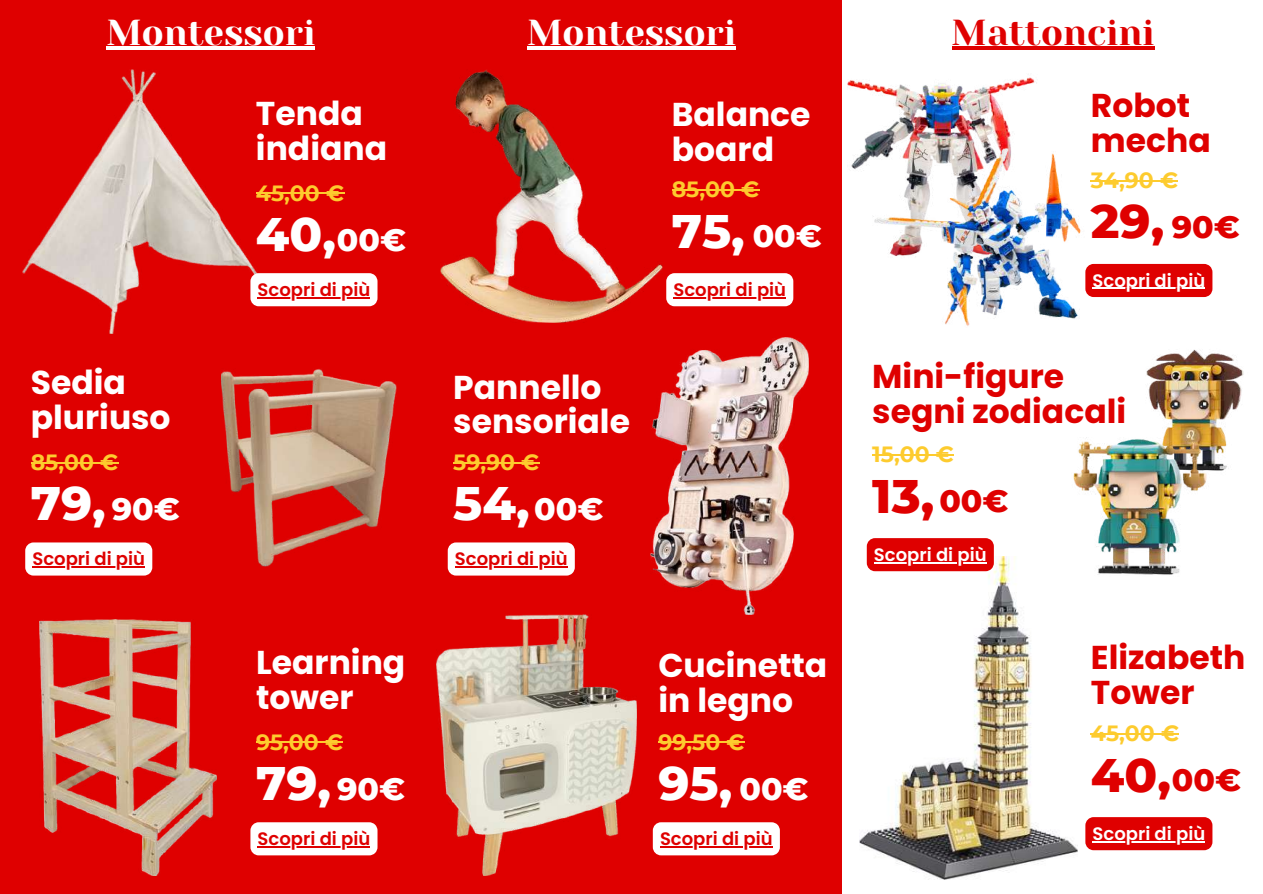
<style>
.page{position:relative;width:1263px;height:894px;background:#fff}
.page>*{position:absolute;margin:0;border:0;box-sizing:border-box;transform-origin:0 0}
.t1{font:800 48px "Montserrat";color:#fff}
.t2{font:800 48px "Montserrat";color:#df0000}
.t3{font:36px "Yeseva One";color:#fff}
.t4{font:36px "Yeseva One";color:#df0000}
.t5{font:700 33px/34.8px "Poppins";color:#fff}
.t6{font:700 33px/34.8px "Poppins";color:#df0000}
.t7{font:700 22.05px "Montserrat";color:#fdcb2e}
.t8{font:600 18px "Poppins";color:#df0000}
.t9{font:600 18px "Poppins";color:#fff}
.s1{font-size:31.5px}
</style>
<div class="page">
<div style="left:0;top:0;width:841px;height:893px;background:#df0000"></div>
<img style="left:22px;top:69px;width:240px;height:264px">
<img style="left:221px;top:369px;width:176px;height:197px">
<img style="left:441px;top:70px;width:221px;height:253px">
<img style="left:437px;top:614px;width:200px;height:261px">
<img style="left:651px;top:337px;width:157px;height:277px">
<img style="left:841px;top:73px;width:196px;height:187px">
<img style="left:872px;top:146px;width:209px;height:180px">
<img style="left:1146px;top:349px;width:98px;height:65px">
<img style="left:859px;top:556px;width:219px;height:323px">
<img style="left:1048px;top:414px;width:180px;height:184px">
<hr style="left:256px;top:192px;width:88px;height:2px;background:#fdcb2e">
<svg style="left:250px;top:273px;width:127px;height:33px;background:#fdf3f3"></svg>
<hr style="left:258px;top:297px;width:112px;height:1px;background:#df0000">
<hr style="left:31px;top:462px;width:87px;height:1px;background:#fdcb2e">
<svg style="left:25px;top:542px;width:127px;height:33px;background:#fdf1f1"></svg>
<hr style="left:32px;top:566px;width:113px;height:1px;background:#df0000">
<hr style="left:453px;top:462px;width:86px;height:1px;background:#fdcb2e">
<svg style="left:448px;top:542px;width:127px;height:33px;background:#fdf1f1"></svg>
<hr style="left:455px;top:566px;width:113px;height:1px;background:#df0000">
<hr style="left:256px;top:741px;width:87px;height:1px;background:#fdcb2e">
<svg style="left:250px;top:822px;width:127px;height:33px;background:#fdf2f2"></svg>
<hr style="left:258px;top:845px;width:112px;height:2px;background:#df0000">
<hr style="left:672px;top:189px;width:87px;height:1px;background:#fdcb2e">
<svg style="left:666px;top:273px;width:127px;height:33px;background:#fdf3f3"></svg>
<hr style="left:673px;top:297px;width:113px;height:1px;background:#df0000">
<hr style="left:658px;top:741px;width:87px;height:1px;background:#fdcb2e">
<svg style="left:653px;top:822px;width:127px;height:33px;background:#fdf2f2"></svg>
<hr style="left:660px;top:845px;width:113px;height:2px;background:#df0000">
<hr style="left:1091px;top:180px;width:87px;height:1px;background:#fdcb2e">
<div style="left:1085px;top:264px;width:127px;height:33px;background:#df0000"></div>
<hr style="left:1092px;top:288px;width:113px;height:1px;background:#fff">
<hr style="left:872px;top:454px;width:82px;height:1px;background:#fdcb2e">
<svg style="left:867px;top:538px;width:127px;height:33px;background:#e00a0a"></svg>
<hr style="left:874px;top:562px;width:113px;height:1px;background:#fff">
<hr style="left:1091px;top:733px;width:88px;height:1px;background:#fdcb2e">
<svg style="left:1085px;top:817px;width:127px;height:33px;background:#e11111"></svg>
<hr style="left:1092px;top:840px;width:113px;height:1px;background:#fff">
<hr style="left:106px;top:47px;width:209px;height:3px;background:#fff">
<hr style="left:527px;top:47px;width:209px;height:3px;background:#fff">
<hr style="left:951px;top:47px;width:203px;height:3px;background:#df0000">
<img style="left:40px;top:619px;width:177px;height:256px">
<p class="t3" style="left:106px;top:12px;width:210px">Montessori</p>
<p class="t3" style="left:527px;top:12px;width:210px">Montessori</p>
<p class="t4" style="left:951px;top:12px;width:204px">Mattoncini</p>
<p class="t5" style="left:31px;top:365px;width:141px">Sedia pluriuso</p>
<p class="t7" style="left:31px;top:448px;width:89px">85,00 €</p>
<h1 class="t1" style="left:31px;top:473px;width:150px">79, <span class="s1">90€</span></h1>
<p class="t8" style="left:32px;top:546px;width:114px">Scopri di più</p>
<p class="t5" style="left:256px;top:96px;width:133px">Tenda indiana</p>
<p class="t7" style="left:256px;top:179px;width:90px">45,00 €</p>
<h1 class="t1" style="left:256px;top:204px;width:152px">40,<span class="s1">00€</span></h1>
<p class="t8" style="left:258px;top:277px;width:114px">Scopri di più</p>
<p class="t5" style="left:256px;top:645px;width:151px">Learning tower</p>
<p class="t7" style="left:256px;top:728px;width:88px">95,00 €</p>
<h1 class="t1" style="left:256px;top:753px;width:150px">79, <span class="s1">90€</span></h1>
<p class="t8" style="left:258px;top:825px;width:114px">Scopri di più</p>
<p class="t5" style="left:453px;top:369px;width:178px">Pannello sensoriale</p>
<p class="t7" style="left:453px;top:448px;width:88px">59,90 €</p>
<h1 class="t1" style="left:453px;top:473px;width:152px">54,<span class="s1">00€</span></h1>
<p class="t8" style="left:455px;top:546px;width:114px">Scopri di più</p>
<p class="t5" style="left:672px;top:97px;width:140px">Balance board</p>
<p class="t7" style="left:672px;top:176px;width:89px">85,00 €</p>
<h1 class="t1" style="left:672px;top:201px;width:152px">75, <span class="s1">00€</span></h1>
<p class="t8" style="left:673px;top:277px;width:114px">Scopri di più</p>
<p class="t5" style="left:658px;top:648px;width:170px">Cucinetta in legno</p>
<p class="t7" style="left:658px;top:728px;width:88px">99,50 €</p>
<h1 class="t1" style="left:658px;top:753px;width:152px">95, <span class="s1">00€</span></h1>
<p class="t8" style="left:660px;top:825px;width:114px">Scopri di più</p>
<p class="t6" style="left:1091px;top:88px;width:121px">Robot mecha</p>
<p class="t7" style="left:1091px;top:166px;width:89px">34,90 €</p>
<h1 class="t2" style="left:1091px;top:192px;width:150px">29, <span class="s1">90€</span></h1>
<p class="t9" style="left:1092px;top:268px;width:114px">Scopri di più</p>
<p class="t6" style="left:872px;top:359px;width:255px">Mini-figure segni zodiacali</p>
<p class="t7" style="left:872px;top:440px;width:83px">15,00 €</p>
<h1 class="t2" style="left:872px;top:466px;width:138px">13, <span class="s1">00€</span></h1>
<p class="t9" style="left:874px;top:541px;width:114px">Scopri di più</p>
<p class="t6" style="left:1091px;top:640px;width:156px">Elizabeth<br>Tower</p>
<p class="t7" style="left:1091px;top:719px;width:90px">45,00 €</p>
<h1 class="t2" style="left:1091px;top:744px;width:152px">40,<span class="s1">00€</span></h1>
<p class="t9" style="left:1092px;top:820px;width:114px">Scopri di più</p>
</div>
